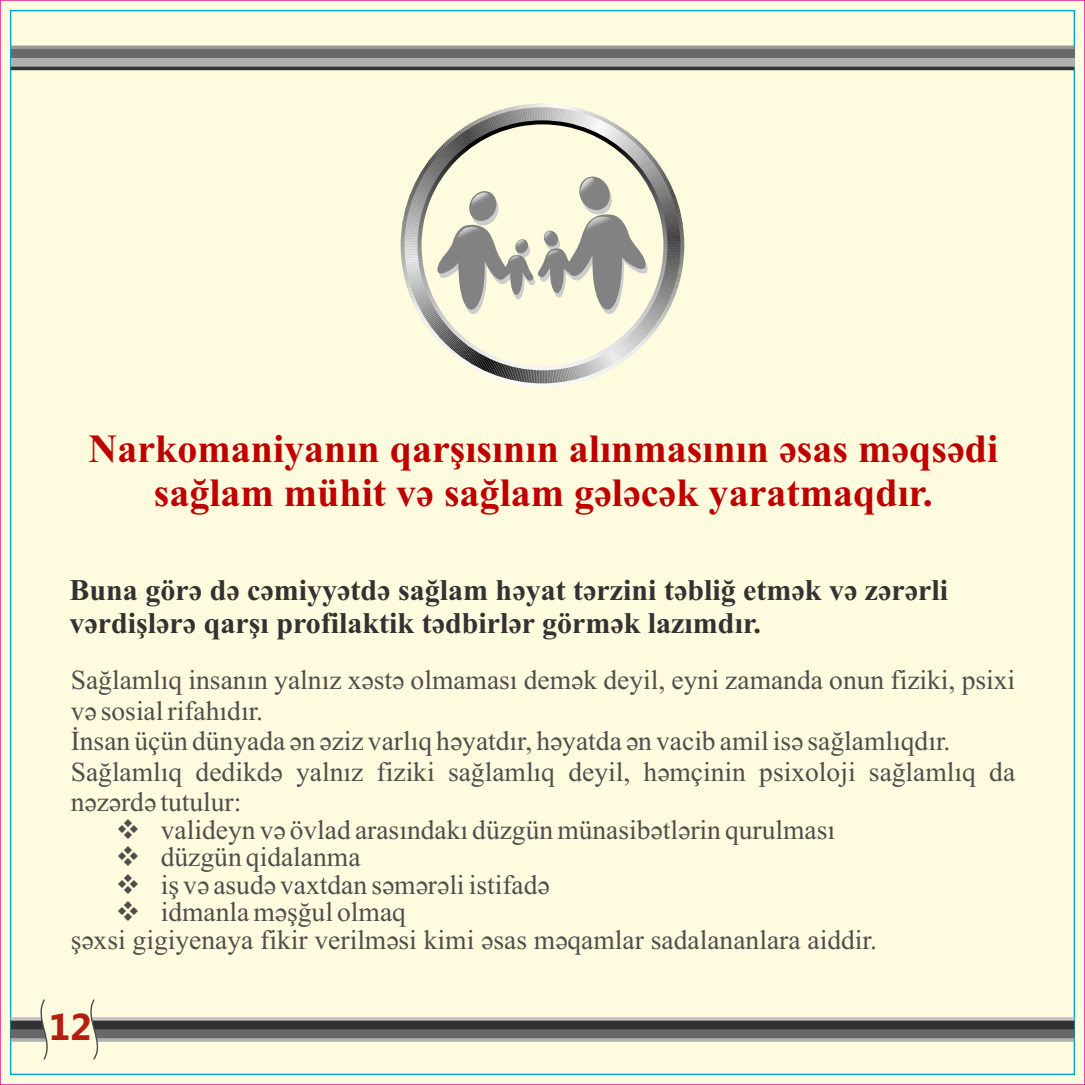
<style>
.page{position:relative;width:1085px;height:1085px;background:#fff}
.page>*{position:absolute;margin:0;border:0;box-sizing:border-box;transform-origin:0 0}
.t1{font:700 40px/44.2px "Times New Roman";color:#bf0000;text-align:center}
.t2{font:700 37.5px "Segoe UI";color:#b41f11}
.t3{font:700 30px/33.2px "Times New Roman";color:#323232}
.t4{font:27.5px/30.5px "Times New Roman";color:#4e4e4d}
</style>
<div class="page">
<div style="left:0;top:0;width:1084px;height:1084px;background:#fffbde"></div>
<div style="left:11px;top:47px;width:1063px;height:22px;background:#686868"></div>
<div style="left:11px;top:58px;width:1063px;height:10px;background:#afb0b0"></div>
<hr style="left:11px;top:67px;width:1063px;height:3px;background:#323232">
<hr style="left:11px;top:46px;width:1063px;height:3px;background:#999">
<svg style="left:11px;top:997px;width:1063px;height:63px;background:#c7c5b3"></svg>
<svg style="left:400px;top:103px;width:284px;height:284px;background:#d9d6c3"></svg>
<h1 class="t1" style="left:88px;top:430px;width:911px">Narkomaniyanın qarşısının alınmasının əsas məqsədi sağlam mühit və sağlam gələcək yaratmaqdır.</h1>
<p class="t3" style="left:70px;top:576px;width:880px">Buna görə də cəmiyyətdə sağlam həyat tərzini təbliğ etmək və zərərli vərdişlərə qarşı profilaktik tədbirlər görmək lazımdır.</p>
<p class="t4" style="left:71px;top:667px;width:945px">Sağlamlıq insanın yalnız xəstə olmaması demək deyil, eyni zamanda onun fiziki, psixi və sosial rifahıdır.<br>İnsan üçün dünyada ən əziz varlıq həyatdır, həyatda ən vacib amil isə sağlamlıqdır.<br>Sağlamlıq dedikdə yalnız fiziki sağlamlıq deyil, həmçinin psixoloji sağlamlıq da nəzərdə tutulur:</p>
<p class="t4" style="left:116px;top:817px;width:720px">❖ valideyn və övlad arasındakı düzgün münasibətlərin qurulması</p>
<p class="t4" style="left:116px;top:844px;width:246px">❖ düzgün qidalanma</p>
<p class="t4" style="left:116px;top:872px;width:435px">❖ iş və asudə vaxtdan səmərəli istifadə</p>
<p class="t4" style="left:71px;top:901px;width:807px;line-height:27.5px;text-indent:45px">❖ idmanla məşğul olmaq<br>şəxsi gigiyenaya fikir verilməsi kimi əsas məqamlar sadalananlara aiddir.</p>
<h2 class="t2" style="left:49px;top:1012px;width:45px">12</h2>
</div>
